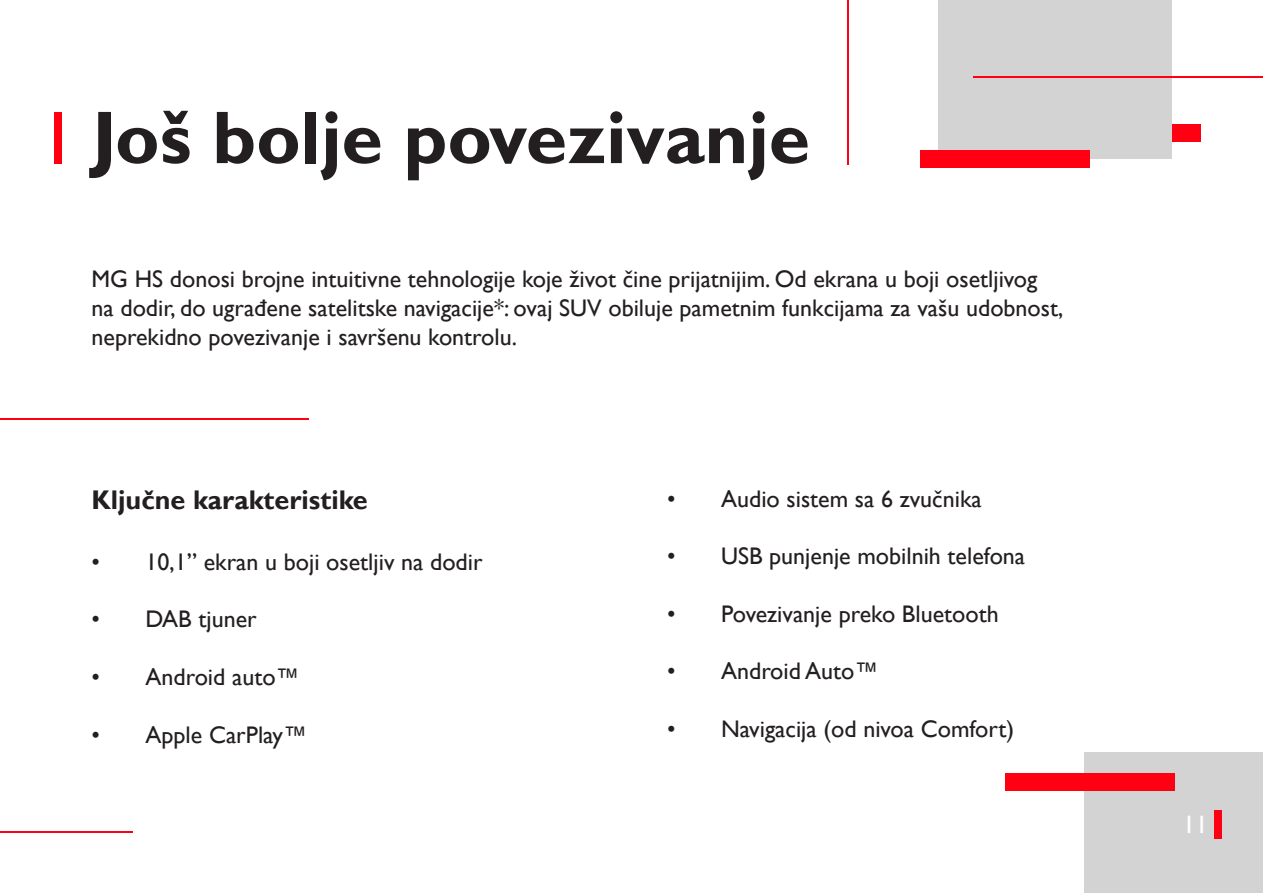
<style>
.page{position:relative;width:1263px;height:893px;background:#fff}
.page>*{position:absolute;margin:0;border:0;box-sizing:border-box;transform-origin:0 0}
.t1{font:700 75px "Gill Sans";color:#231f20}
.t2{font:700 27px "Gill Sans";color:#231f20}
.t3{font:25.2px "Gill Sans";color:#fff}
.t4{font:24px/28.8px "Gill Sans";color:#231f20}
</style>
<div class="page">
<div style="left:54px;top:112px;width:8px;height:52px;background:#ff0012"></div>
<hr style="left:0;top:418px;width:309px;height:2px;background:#ff0012">
<hr style="left:0;top:832px;width:133px;height:1px;background:#ff0012">
<hr style="left:847px;top:0;width:1px;height:165px;background:#ff0012">
<div style="left:1031px;top:124px;width:170px;height:18px;background:#ff0012"></div>
<div style="left:938px;top:0;width:233px;height:159px;background:#d3d3d3"></div>
<div style="left:1084px;top:753px;width:179px;height:140px;background:#d3d3d3"></div>
<hr style="left:974px;top:77px;width:289px;height:1px;background:#ff0012">
<div style="left:921px;top:151px;width:169px;height:17px;background:#ff0012"></div>
<div style="left:1005px;top:773px;width:170px;height:18px;background:#ff0012"></div>
<div style="left:1214px;top:810px;width:8px;height:28px;background:#ff0012"></div>
<p class="t1" style="left:92px;top:93px;width:720px">Još bolje povezivanje</p>
<p class="t4" style="left:92px;top:265px;width:973px">MG HS donosi brojne intuitivne tehnologije koje život čine prijatnijim. Od ekrana u boji osetljivog na dodir, do ugrađene satelitske navigacije*: ovaj SUV obiluje pametnim funkcijama za vašu udobnost, neprekidno povezivanje i savršenu kontrolu.</p>
<p class="t2" style="left:92px;top:483px;width:278px">Ključne karakteristike</p>
<p class="t4" style="left:92px;top:548px;width:393px">• 10,1” ekran u boji osetljiv na dodir</p>
<p class="t4" style="left:92px;top:605px;width:167px">• DAB tjuner</p>
<p class="t4" style="left:92px;top:663px;width:210px">• Android auto™</p>
<p class="t4" style="left:92px;top:721px;width:217px">• Apple CarPlay™</p>
<p class="t4" style="left:667px;top:485px;width:316px">• Audio sistem sa 6 zvučnika</p>
<p class="t4" style="left:667px;top:542px;width:360px">• USB punjenje mobilnih telefona</p>
<p class="t4" style="left:667px;top:600px;width:333px">• Povezivanje preko Bluetooth</p>
<p class="t4" style="left:667px;top:657px;width:213px">• Android Auto™</p>
<p class="t4" style="left:667px;top:715px;width:349px">• Navigacija (od nivoa Comfort)</p>
<p class="t3" style="left:1183px;top:810px;width:27px">11</p>
</div>
